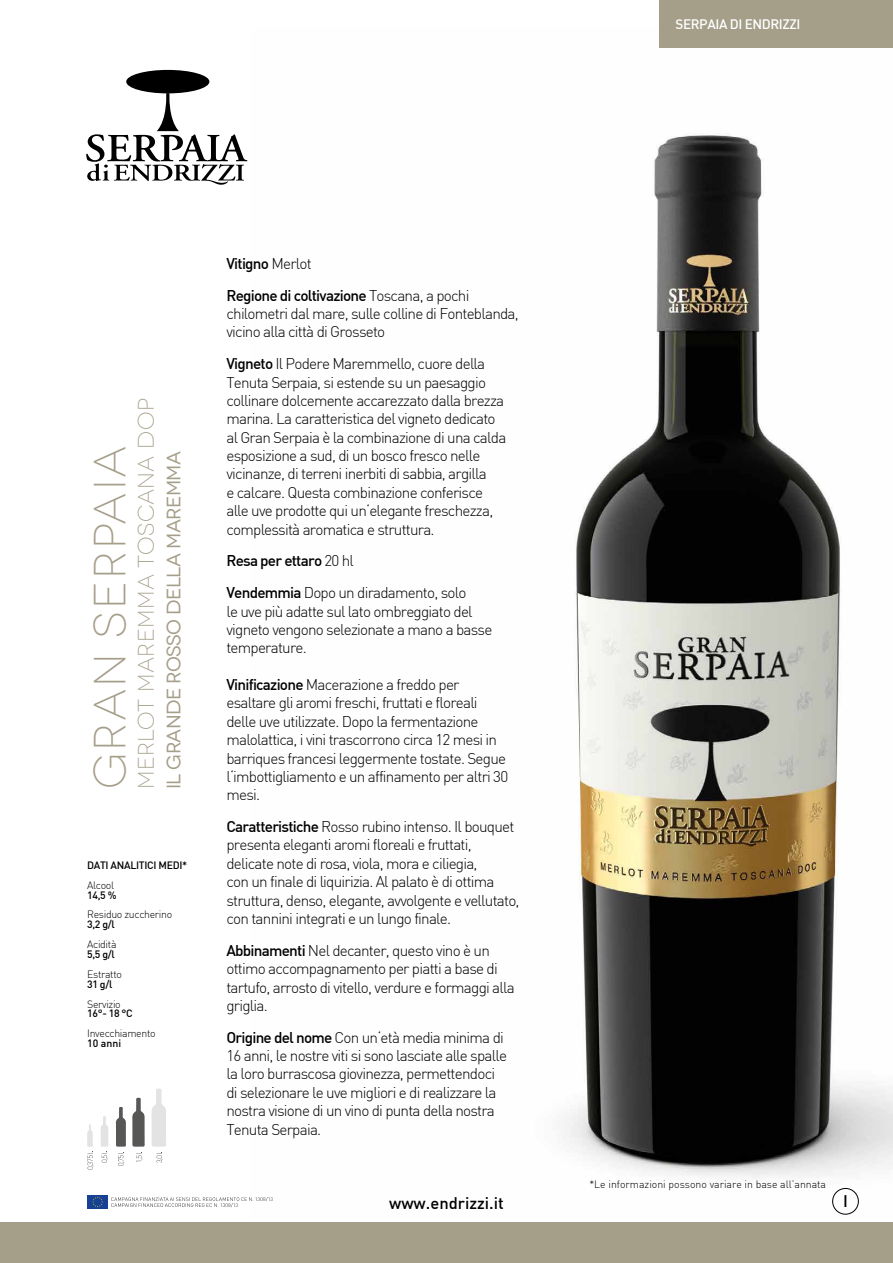
<style>
.page{position:relative;width:893px;height:1263px;background:#fff}
.page>*{position:absolute;margin:0;border:0;box-sizing:border-box;transform-origin:0 0}
.t1{font:300 45px "Novecentowide";letter-spacing:.05em;color:#a59e89}
.t2{font:300 22.5px "Novecentowide";letter-spacing:.015em;color:#a59e89}
.t3{font:19.5px "Novecentowide";letter-spacing:-.025em;color:#a59e89}
.t4{font:500 16.5px "DIN";color:#000}
.t5{font:300 15.3px/18.3px "DIN";letter-spacing:-.05em;color:#000}
.t6{font:500 15.3px/31.8px "DIN";letter-spacing:-.05em;color:#000}
.t7{font:500 13.5px "DIN";letter-spacing:-.03em;color:#fff}
.t8{font:300 10.5px "DIN";letter-spacing:-.03em;color:#000}
.t9{font:500 10.5px "DIN";letter-spacing:-.03em;color:#000}
.t10{font:300 10.5px "DIN";color:#000}
.s1{font-weight:300}
.s2{font-weight:500}
</style>
<div class="page">
<img style="left:272px;top:47px;width:621px;height:1168px">
<div style="left:0;top:1222px;width:893px;height:41px;background:#a59e89"></div>
<div style="left:126px;top:70px;width:83px;height:23px;background:#000;border-radius:50%"></div>
<svg style="left:86px;top:93px;width:161px;height:92px"></svg>
<div style="left:659px;top:0;width:234px;height:47px;background:#a59e89"></div>
<div style="left:87px;top:1195px;width:21px;height:14px;background:#164194"></div>
<svg style="left:92px;top:1197px;width:11px;height:10px"></svg>
<svg style="left:111px;top:1197px;width:161px;height:10px"></svg>
<svg style="left:151px;top:1089px;width:15px;height:74px"></svg>
<svg style="left:132px;top:1098px;width:13px;height:64px"></svg>
<svg style="left:116px;top:1107px;width:10px;height:58px"></svg>
<svg style="left:101px;top:1116px;width:7px;height:46px"></svg>
<svg style="left:87px;top:1124px;width:7px;height:45px"></svg>
<div style="left:832px;top:1188px;width:26px;height:26px;border:1px solid #000;border-radius:50%"></div>
<p class="t7" style="left:676px;top:15px;width:126px">SERPAIA DI ENDRIZZI</p>
<h1 class="t1" style="left:84px;top:789px;width:345px;rotate:-90deg">Gran Serpaia</h1>
<h2 class="t2" style="left:133px;top:789px;width:392px;rotate:-90deg">Merlot Maremma Toscana DOP</h2>
<p class="t3" style="left:162px;top:789px;width:340px;rotate:-90deg">Il Grande Rosso della Maremma</p>
<p class="t9" style="left:87px;top:858px;width:102px">DATI ANALITICI MEDI*</p>
<p class="t8" style="left:87px;top:878px;width:28px">Alcool</p>
<p class="t9" style="left:87px;top:888px;width:31px">14,5 %</p>
<p class="t8" style="left:87px;top:908px;width:87px">Residuo zuccherino</p>
<p class="t9" style="left:87px;top:918px;width:29px">3,2 g/l</p>
<p class="t8" style="left:87px;top:938px;width:31px">Acidità</p>
<p class="t9" style="left:87px;top:947px;width:29px">5,5 g/l</p>
<p class="t8" style="left:87px;top:967px;width:36px">Estratto</p>
<p class="t9" style="left:87px;top:977px;width:27px">31 g/l</p>
<p class="t8" style="left:87px;top:997px;width:35px">Servizio</p>
<p class="t9" style="left:87px;top:1007px;width:47px">16°- 18 °C</p>
<p class="t8" style="left:87px;top:1027px;width:70px">Invecchiamento</p>
<p class="t9" style="left:87px;top:1037px;width:35px">10 anni</p>
<p class="t6" style="left:226px;top:247px;width:245px">Vitigno <span class="s1">Merlot<br></span>Regione di coltivazione <span class="s1">Toscana, a pochi</span></p>
<p class="t5" style="left:226px;top:304px;width:294px">chilometri dal mare, sulle colline di Fonteblanda, vicino alla città di Grosseto</p>
<p class="t5" style="left:226px;top:354px;width:281px"><span class="s2">Vigneto</span> Il Podere Maremmello, cuore della Tenuta Serpaia, si estende su un paesaggio collinare dolcemente accarezzato dalla brezza marina. La caratteristica del vigneto dedicato al Gran Serpaia è la combinazione di una calda esposizione a sud, di un bosco fresco nelle vicinanze, di terreni inerbiti di sabbia, argilla<br>e calcare. Questa combinazione conferisce alle uve prodotte qui un‘elegante freschezza, complessità aromatica e struttura.</p>
<p class="t5" style="left:226px;top:545px;width:242px;line-height:31.8px"><span class="s2">Resa per ettaro</span> 20 hl<br><span class="s2">Vendemmia</span> Dopo un diradamento, solo</p>
<p class="t5" style="left:226px;top:602px;width:267px">le uve più adatte sul lato ombreggiato del vigneto vengono selezionate a mano a basse temperature.</p>
<p class="t5" style="left:226px;top:675px;width:283px"><span class="s2">Vinificazione</span> Macerazione a freddo per esaltare gli aromi freschi, fruttati e floreali delle uve utilizzate. Dopo la fermentazione malolattica, i vini trascorrono circa 12 mesi in barriques francesi leggermente tostate. Segue l‘imbottigliamento e un affinamento per altri 30 mesi.</p>
<p class="t5" style="left:226px;top:817px;width:295px"><span class="s2">Caratteristiche</span> Rosso rubino intenso. Il bouquet presenta eleganti aromi floreali e fruttati, delicate note di rosa, viola, mora e ciliegia,<br>con un finale di liquirizia. Al palato è di ottima struttura, denso, elegante, avvolgente e vellutato, con tannini integrati e un lungo finale.</p>
<p class="t5" style="left:226px;top:941px;width:290px"><span class="s2">Abbinamenti</span> Nel decanter, questo vino è un ottimo accompagnamento per piatti a base di tartufo, arrosto di vitello, verdure e formaggi alla griglia.</p>
<p class="t5" style="left:226px;top:1028px;width:282px"><span class="s2">Origine del nome</span> Con un‘età media minima di 16 anni, le nostre viti si sono lasciate alle spalle la loro burrascosa giovinezza, permettendoci di selezionare le uve migliori e di realizzare la nostra visione di un vino di punta della nostra Tenuta Serpaia.</p>
<p class="t4" style="left:389px;top:1192px;width:116px">www.endrizzi.it</p>
<p class="t10" style="left:589px;top:1177px;width:238px">*Le informazioni possono variare in base all’annata</p>
<p class="t4" style="left:843px;top:1190px;width:6px">I</p>
</div>
